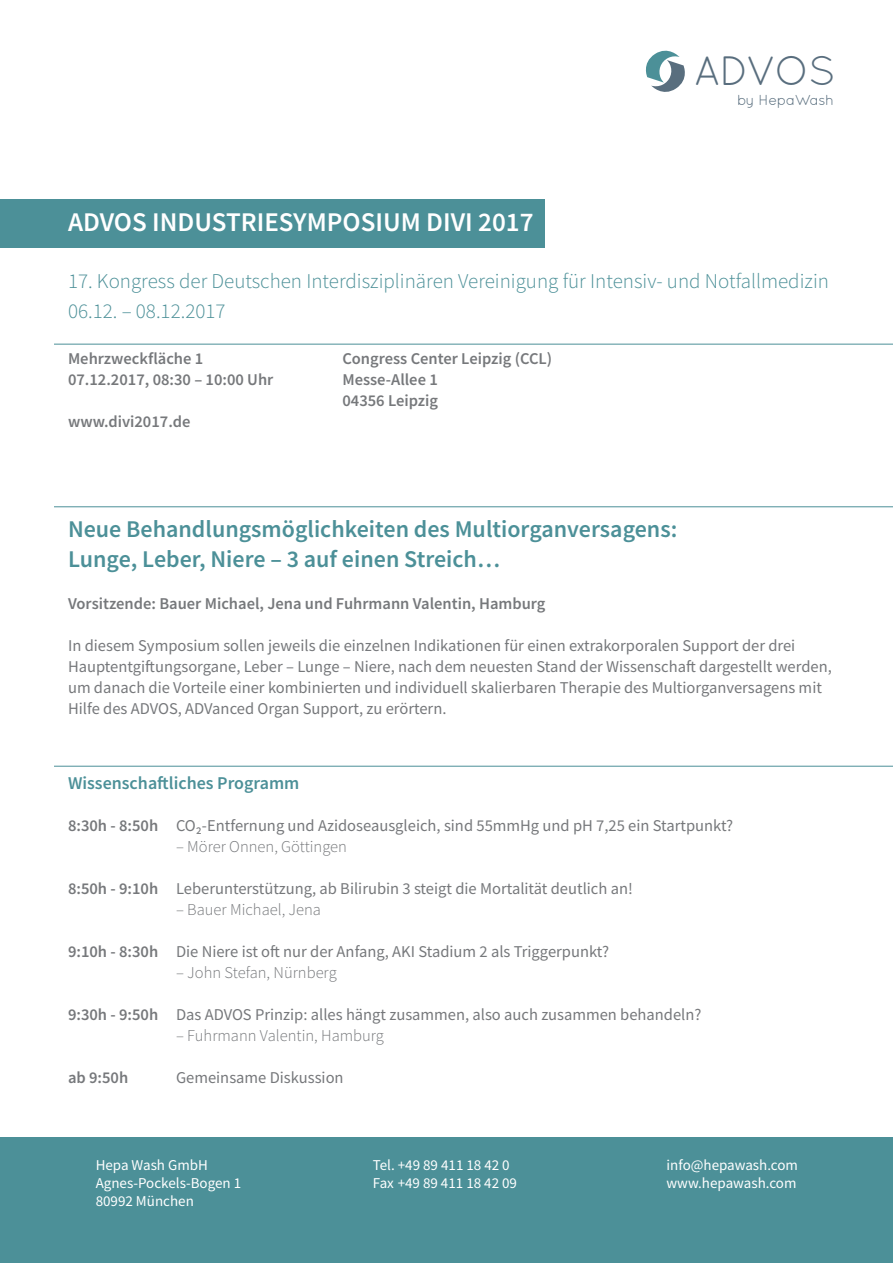
<style>
.page{position:relative;width:893px;height:1263px;background:#fff}
.page>*{position:absolute;margin:0;border:0;box-sizing:border-box;transform-origin:0 0}
.t1{font:40.95px "Quicksand";letter-spacing:-.04em;color:#596e7e}
.t2{font:600 27px "Source Sans Pro";color:#fff}
.t3{font:600 24px/30px "Source Sans Pro";color:#4c9098}
.t4{font:300 21px/30px "Source Sans Pro";color:#4c9098}
.t5{font:600 18px "Source Sans Pro";color:#4c9098}
.t6{font:16.5px/21px "Source Sans Pro";color:#76787b}
.t7{font:600 16.5px/21px "Source Sans Pro";color:#76787b}
.t8{font:300 16.5px "Source Sans Pro";color:#76787b}
.t9{font:15px/18px "Source Sans Pro";color:#fff}
.t10{font:14.55px "Quicksand";letter-spacing:-.02em;color:#596e7e}
.s1{font-weight:600}
</style>
<div class="page">
<div style="left:0;top:199px;width:544px;height:49px;background:#4c9098"></div>
<div style="left:0;top:1137px;width:893px;height:126px;background:#4c9098"></div>
<hr style="left:54px;top:344px;width:839px;height:1px;background:#4c9098">
<hr style="left:54px;top:506px;width:839px;height:1px;background:#4c9098">
<hr style="left:54px;top:766px;width:839px;height:1px;background:#4c9098">
<svg style="left:646px;top:50px;width:39px;height:42px"></svg>
<h2 class="t2" style="left:68px;top:205px;width:467px">ADVOS INDUSTRIESYMPOSIUM DIVI 2017</h2>
<h1 class="t1" style="left:694px;top:47px;width:143px">ADVOS</h1>
<p class="t10" style="left:737px;top:92px;width:98px">by HepaWash</p>
<p class="t4" style="left:68px;top:266px;width:762px">17. Kongress der Deutschen Interdisziplinären Vereinigung für Intensiv- und Notfallmedizin<br>06.12. ‒ 08.12.2017</p>
<p class="t7" style="left:68px;top:348px;width:207px">Mehrzweckfläche 1<br>07.12.2017, 08:30 – 10:00 Uhr</p>
<p class="t7" style="left:68px;top:411px;width:124px">www.divi2017.de</p>
<p class="t7" style="left:342px;top:348px;width:211px">Congress Center Leipzig (CCL)<br>Messe-Allee 1<br>04356 Leipzig</p>
<h3 class="t3" style="left:68px;top:514px;width:611px">Neue Behandlungsmöglichkeiten des Multiorganversagens:<br>Lunge, Leber, Niere – 3 auf einen Streich…</h3>
<p class="t7" style="left:68px;top:593px;width:479px">Vorsitzende: Bauer Michael, Jena und Fuhrmann Valentin, Hamburg</p>
<p class="t6" style="left:68px;top:635px;width:765px">In diesem Symposium sollen jeweils die einzelnen Indikationen für einen extrakorporalen Support der drei Hauptentgiftungsorgane, Leber – Lunge – Niere, nach dem neuesten Stand der Wissenschaft dargestellt werden, um danach die Vorteile einer kombinierten und individuell skalierbaren Therapie des Multiorganversagens mit Hilfe des ADVOS, ADVanced Organ Support, zu erörtern.</p>
<p class="t5" style="left:68px;top:771px;width:233px">Wissenschaftliches Programm</p>
<p class="t6" style="left:68px;top:815px;width:667px"><span class="s1">8:30h - 8:50h</span> CO₂-Entfernung und Azidoseausgleich, sind 55mmHg und pH 7,25 ein Startpunkt?</p>
<p class="t8" style="left:176px;top:836px;width:172px">– Mörer Onnen, Göttingen</p>
<p class="t6" style="left:68px;top:878px;width:566px"><span class="s1">8:50h - 9:10h</span> Leberunterstützung, ab Bilirubin 3 steigt die Mortalität deutlich an!</p>
<p class="t8" style="left:176px;top:899px;width:147px">– Bauer Michael, Jena</p>
<p class="t6" style="left:68px;top:941px;width:543px"><span class="s1">9:10h - 8:30h</span> Die Niere ist oft nur der Anfang, AKI Stadium 2 als Triggerpunkt?</p>
<p class="t8" style="left:176px;top:962px;width:162px">– John Stefan, Nürnberg</p>
<p class="t6" style="left:68px;top:1004px;width:635px"><span class="s1">9:30h - 9:50h</span> Das ADVOS Prinzip: alles hängt zusammen, also auch zusammen behandeln?</p>
<p class="t8" style="left:176px;top:1025px;width:209px">– Fuhrmann Valentin, Hamburg</p>
<p class="t7" style="left:68px;top:1067px;width:62px">ab 9:50h</p>
<p class="t6" style="left:176px;top:1067px;width:169px">Gemeinsame Diskussion</p>
<p class="t9" style="left:96px;top:1156px;width:147px">Hepa Wash GmbH<br>Agnes-Pockels-Bogen 1<br>80992 München</p>
<p class="t9" style="left:666px;top:1156px;width:133px">info@hepawash.com www.hepawash.com</p>
<p class="t9" style="left:373px;top:1156px;width:146px">Tel. +49 89 411 18 42 0<br>Fax +49 89 411 18 42 09</p>
</div>
